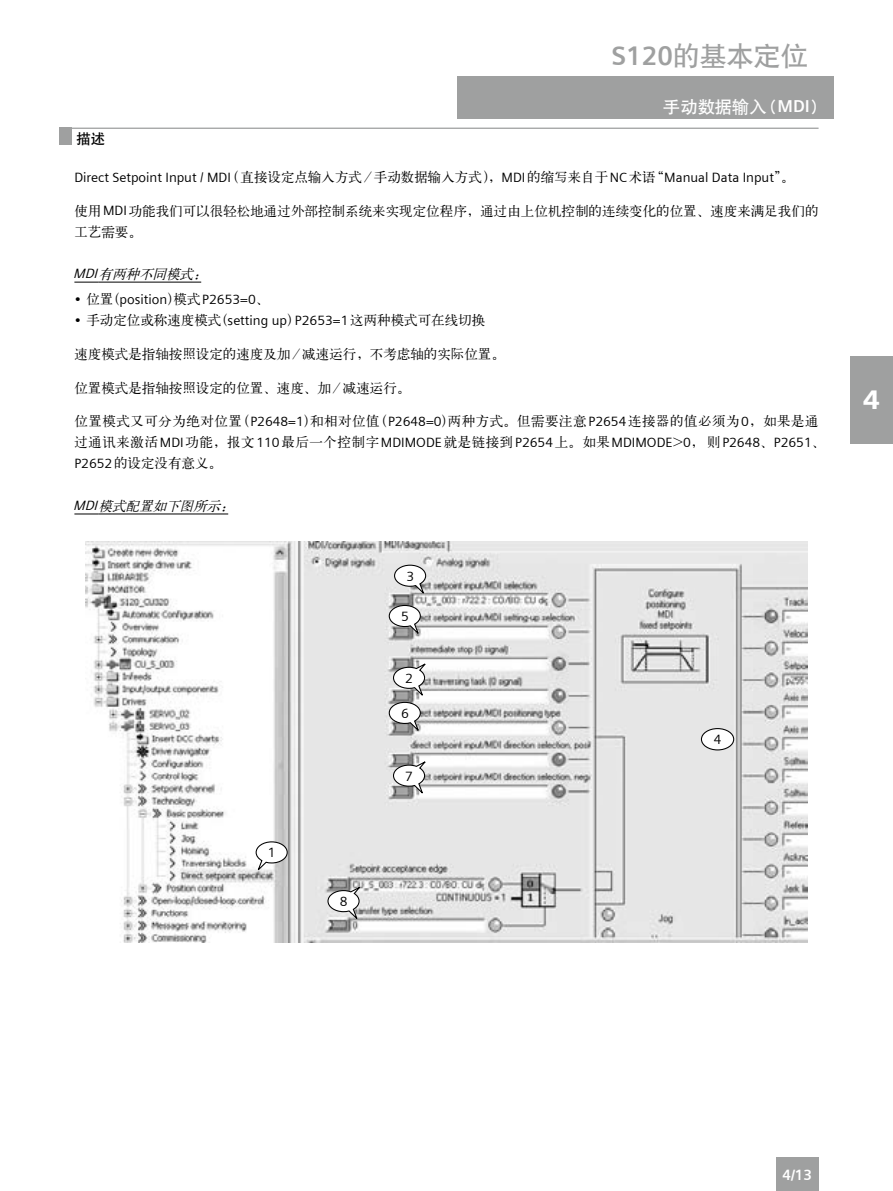
<style>
.page{position:relative;width:893px;height:1191px;background:#fff}
.page>*{position:absolute;margin:0;border:0;box-sizing:border-box;transform-origin:0 0}
.t1{font:27px "H Yb 1 gs G Bpc EUC H";color:#9fa0a0}
.t2{font:900 27px "Siemens Sans";color:#fff}
.t3{font:17.25px "H Yb 1 gs G Bpc EUC H";color:#fff}
.t4{font:700 15px "Siemens Sans";color:#fff}
.t5{font:14.25px "H Yb 1 gs G Bpc EUC H";color:#000}
.t6{font:13.5px "Siemens Sans";color:#000}
.t7{font:13.5px/21px "H Ya 1 gj";color:#000}
.t8{font:13.5px "H Ya 1 gj";letter-spacing:.035em;color:#000}
.t9{font:italic 13.5px "H Ya 1 gj";color:#000}
.s1{font-family:"Siemens Sans";font-weight:700}
.s2{font-family:"H Ya 1 gj"}
.s3{font-family:"Siemens Sans"}
</style>
<div class="page">
<div style="left:850px;top:356px;width:43px;height:88px;background:#9fa0a0"></div>
<div style="left:457px;top:77px;width:376px;height:42px;background:#9fa0a0"></div>
<div style="left:776px;top:1157px;width:43px;height:34px;background:#9fa0a0"></div>
<hr style="left:60px;top:128px;width:759px;height:1px;background:#9fa0a0">
<div style="left:60px;top:128px;width:12px;height:17px;background:#9fa0a0"></div>
<svg style="left:74px;top:282px;width:24px;height:1px"></svg>
<hr style="left:98px;top:282px;width:103px;height:1px;background:#000">
<svg style="left:74px;top:513px;width:24px;height:1px"></svg>
<hr style="left:98px;top:513px;width:130px;height:1px;background:#000">
<img style="left:85px;top:541px;width:723px;height:401px">
<svg style="left:255px;top:841px;width:33px;height:33px"></svg>
<svg style="left:392px;top:758px;width:38px;height:39px"></svg>
<svg style="left:327px;top:884px;width:37px;height:38px"></svg>
<svg style="left:393px;top:564px;width:34px;height:33px"></svg>
<svg style="left:388px;top:604px;width:33px;height:33px"></svg>
<svg style="left:388px;top:660px;width:42px;height:74px"></svg>
<div style="left:701px;top:728px;width:33px;height:22px;background:#fff;border-radius:50%"></div>
<div style="left:701px;top:728px;width:33px;height:22px;border:1px solid #000;border-radius:50%"></div>
<h1 class="t1" style="left:611px;top:42px;width:198px"><span class="s1">S120</span>的基本定位</h1>
<p class="t5" style="left:77px;top:132px;width:30px">描述</p>
<p class="t3" style="left:663px;top:99px;width:165px">手动数据输入（<span class="s1">MDI</span>）</p>
<p class="t6" style="left:74px;top:169px;width:721px">Direct Setpoint Input / MDI <span class="s2">(直接设定点输入方式/手动数据输入方式 ),</span> MDI<span class="s2">的缩写来自于</span>NC<span class="s2">术语“</span>Manual Data Input<span class="s2">”。</span></p>
<p class="t7" style="left:74px;top:200px;width:746px">使用<span class="s3">MDI</span>功能我们可以很轻松地通过外部控制系统来实现定位程序，通过由上位机控制的连续变化的位置、速度来满足我们的工艺需要。</p>
<p class="t9" style="left:73px;top:267px;width:139px"><span class="s3">MDI</span>有两种不同模式：</p>
<p class="t6" style="left:74px;top:292px;width:196px">• <span class="s2">位置 (</span>position<span class="s2">)模式</span>P2653=0<span class="s2">、</span></p>
<p class="t7" style="left:74px;top:309px;width:412px"><span class="s3">•</span> 手动定位或称速度模式 (<span class="s3">setting up</span>) <span class="s3">P2653=1</span>这两种模式可在线切换</p>
<p class="t7" style="left:74px;top:343px;width:432px">速度模式是指轴按照设定的速度及加/减速运行，不考虑轴的实际位置。</p>
<p class="t7" style="left:74px;top:377px;width:337px">位置模式是指轴按照设定的位置、速度、加/减速运行。</p>
<p class="t8" style="left:74px;top:414px;width:746px">位置模式又可分为绝对位置（<span class="s3">P2648=1</span>)和相对位值（<span class="s3">P2648=0</span>)两种方式。但需要注意<span class="s3">P2654</span>连接器的值必须为<span class="s3">0</span>，如果是通</p>
<p class="t6" style="left:74px;top:435px;width:752px"><span class="s2">过通讯来激活</span>MDI<span class="s2">功能，报文</span>110<span class="s2">最后一个控制字</span>MDIMODE<span class="s2">就是链接到</span>P2654<span class="s2">上。如果</span>MDIMODE<span class="s2">&gt;</span>0<span class="s2">, 则</span>P2648<span class="s2">、</span>P2651<span class="s2">、</span></p>
<p class="t7" style="left:74px;top:453px;width:149px"><span class="s3">P2652</span>的设定没有意义。</p>
<p class="t9" style="left:73px;top:499px;width:166px"><span class="s3">MDI</span>模式配置如下图所示：</p>
<p class="t6" style="left:406px;top:568px;width:9px">3</p>
<p class="t6" style="left:401px;top:609px;width:9px">5</p>
<p class="t6" style="left:405px;top:670px;width:9px">2</p>
<p class="t6" style="left:268px;top:845px;width:9px">1</p>
<p class="t6" style="left:340px;top:894px;width:9px">8</p>
<p class="t6" style="left:401px;top:705px;width:9px">6</p>
<p class="t6" style="left:405px;top:768px;width:9px">7</p>
<p class="t6" style="left:714px;top:731px;width:9px">4</p>
<h1 class="t2" style="left:863px;top:384px;width:19px">4</h1>
<p class="t4" style="left:782px;top:1165px;width:31px">4/13</p>
</div>
